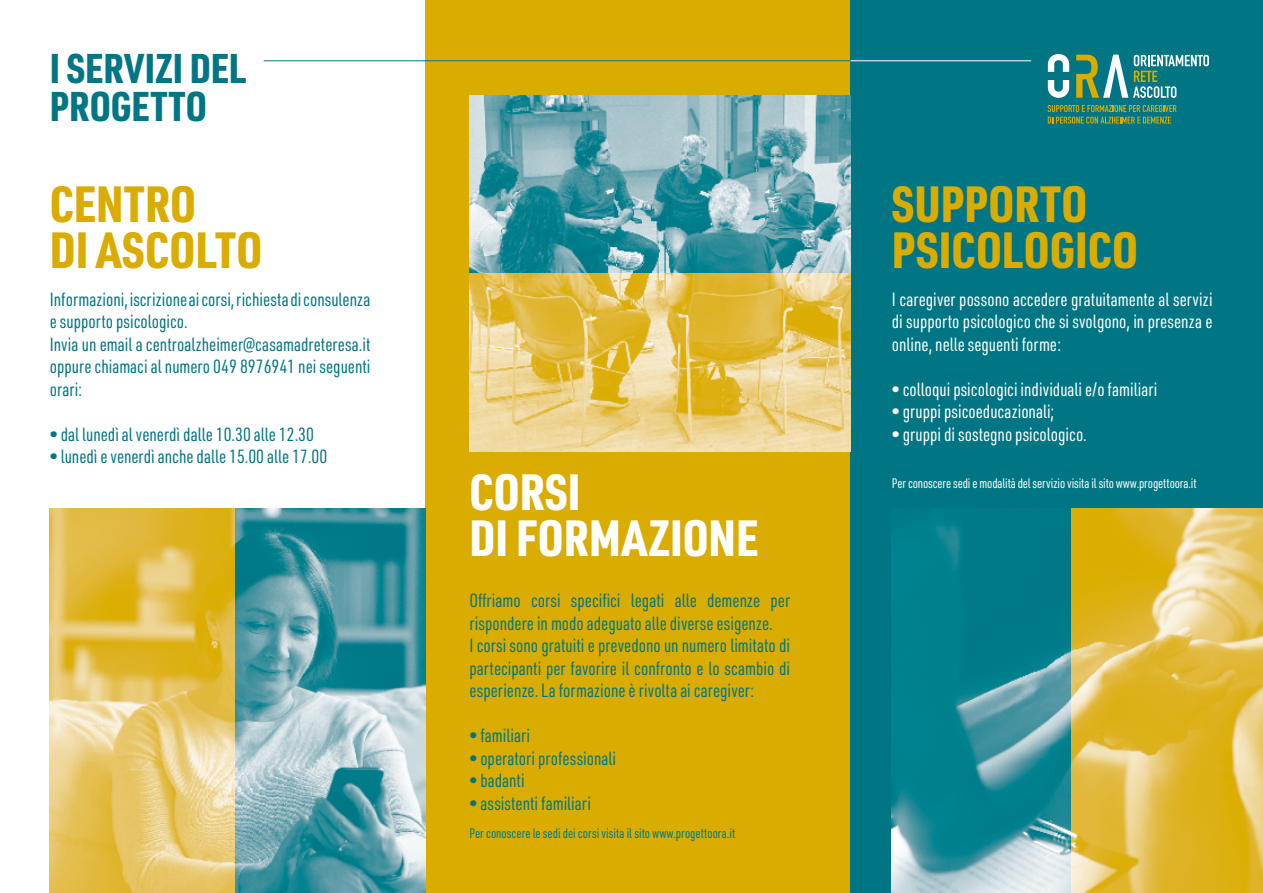
<style>
.page{position:relative;width:1263px;height:893px;background:#fff}
.page>*{position:absolute;margin:0;border:0;box-sizing:border-box;transform-origin:0 0}
.t1{font:900 49.95px/46.8px "URWDIN Cond";letter-spacing:.005em;color:#dbac00}
.t2{font:900 49.95px/46.8px "URWDIN Cond";letter-spacing:.005em;color:#fff}
.t3{font:900 40.8px/38.2px "URWDIN Cond";letter-spacing:.005em;color:#007684}
.t4{font:18.75px/22.5px "URWDIN Cond";color:#007684}
.t5{font:18.75px/22.5px "URWDIN Cond";color:#fff;text-align:justify}
.t6{font:13.5px "URWDIN Cond";letter-spacing:-.01em;color:#fff}
.t7{font:13.5px "URWDIN Cond";color:#007684}
</style>
<div class="page">
<div style="left:425px;top:0;width:425px;height:893px;background:#dbac00"></div>
<div style="left:850px;top:0;width:413px;height:893px;background:#007684"></div>
<hr style="left:264px;top:60px;width:716px;height:1px;background:#007684">
<hr style="left:850px;top:60px;width:181px;height:1px;background:#fff">
<img style="left:469px;top:96px;width:381px;height:177px">
<img style="left:50px;top:508px;width:185px;height:385px">
<img style="left:469px;top:273px;width:381px;height:178px">
<img style="left:235px;top:508px;width:190px;height:385px">
<svg style="left:1076px;top:55px;width:133px;height:43px"></svg>
<svg style="left:1048px;top:54px;width:21px;height:18px"></svg>
<svg style="left:1048px;top:80px;width:21px;height:18px"></svg>
<svg style="left:1047px;top:105px;width:129px;height:19px"></svg>
<img style="left:892px;top:520px;width:179px;height:373px">
<img style="left:1071px;top:508px;width:192px;height:385px">
<h2 class="t3" style="left:50px;top:48px;width:198px">I SERVIZI DEL<br>PROGETTO</h2>
<h1 class="t1" style="left:50px;top:178px;width:214px">CENTRO<br>DI ASCOLTO</h1>
<h1 class="t1" style="left:892px;top:178px;width:248px">SUPPORTO<br>PSICOLOGICO</h1>
<p class="t4" style="left:50px;top:287px;width:322px">Informazioni, iscrizione ai corsi, richiesta di consulenza e supporto psicologico.<br>Invia un email a centroalzheimer@casamadreteresa.it oppure chiamaci al numero 049 8976941 nei seguenti orari:</p>
<p class="t4" style="left:50px;top:422px;width:266px">• dal lunedì al venerdì dalle 10.30 alle 12.30</p>
<p class="t4" style="left:50px;top:445px;width:279px">• lunedì e venerdì anche dalle 15.00 alle 17.00</p>
<p class="t5" style="left:892px;top:287px;width:322px">I caregiver possono accedere gratuitamente al servizi di supporto psicologico che si svolgono, in presenza e online, nelle seguenti forme:</p>
<p class="t5" style="left:892px;top:377px;width:267px">• colloqui psicologici individuali e/o familiari</p>
<p class="t5" style="left:892px;top:400px;width:164px">• gruppi psicoeducazionali;</p>
<p class="t5" style="left:892px;top:422px;width:196px">• gruppi di sostegno psicologico.</p>
<p class="t6" style="left:892px;top:474px;width:306px">Per conoscere sedi e modalità del servizio visita il sito www.progettoora.it</p>
<h1 class="t2" style="left:469px;top:466px;width:290px">CORSI<br>DI FORMAZIONE</h1>
<p class="t4" style="left:469px;top:589px;width:322px">Offriamo corsi specifici legati alle demenze per rispondere in modo adeguato alle diverse esigenze.<br>I corsi sono gratuiti e prevedono un numero limitato di partecipanti per favorire il confronto e lo scambio di esperienze. La formazione è rivolta ai caregiver:</p>
<p class="t4" style="left:469px;top:724px;width:62px">• familiari</p>
<p class="t4" style="left:469px;top:746px;width:148px">• operatori professionali</p>
<p class="t4" style="left:469px;top:769px;width:57px">• badanti</p>
<p class="t4" style="left:469px;top:791px;width:123px">• assistenti familiari</p>
<p class="t7" style="left:469px;top:824px;width:267px">Per conoscere le sedi dei corsi visita il sito www.progettoora.it</p>
</div>
